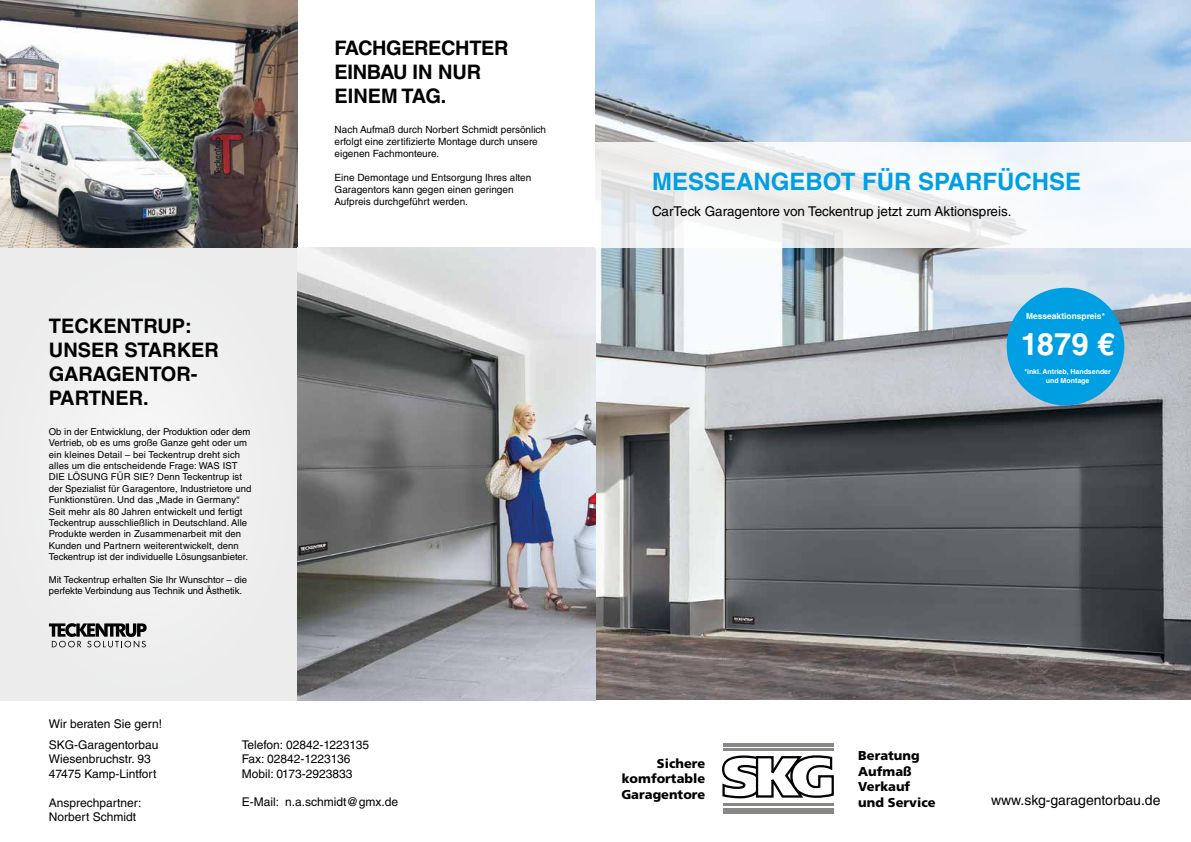
<style>
.page{position:relative;width:1191px;height:842px;background:#fff}
.page>*{position:absolute;margin:0;border:0;box-sizing:border-box;transform-origin:0 0}
.t1{font:700 31px "Helvetica LT Std";color:#fff}
.t2{font:700 24px "Helvetica LT Std";color:#009ee3}
.t3{font:700 20px/24px "Helvetica LT Std";color:#000}
.t4{font:700 20px/24px "Helvetica LT Std";letter-spacing:-.02em;color:#000}
.t5{font:14px "Helvetica LT Std";color:#020103}
.t6{font:13.5px "Helvetica LT Std";color:#000}
.t7{font:700 12.8px/15.4px "Frutiger";color:#000;text-align:justify}
.t8{font:12px/14.4px "Helvetica LT Std";color:#020103}
.t9{font:12px "Helvetica LT Std";color:#000}
.t10{font:10px/12px "Helvetica LT Std";color:#000}
.t11{font:9.5px/11.4px "Helvetica LT Std";color:#000}
.t12{font:700 8.5px "Helvetica LT Std";color:#fff}
.t13{font:700 7px/8.4px "Helvetica LT Std";color:#fff;text-align:center}
.s1{color:#030304}
</style>
<div class="page">
<img style="left:595px;top:0;width:596px;height:700px">
<div style="left:0;top:247px;width:298px;height:453px;background:#eee"></div>
<svg style="left:595px;top:142px;width:596px;height:105px;fill:#f3f6fb"></svg>
<img style="left:0;top:0;width:297px;height:247px">
<img style="left:298px;top:247px;width:297px;height:453px">
<svg style="left:49px;top:623px;width:98px;height:24px"></svg>
<svg style="left:722px;top:755px;width:112px;height:44px"></svg>
<hr style="left:723px;top:743px;width:110px;height:3px;background:#878786">
<hr style="left:723px;top:748px;width:110px;height:3px;background:#878786">
<div style="left:723px;top:808px;width:110px;height:5px;background:#878786"></div>
<hr style="left:723px;top:803px;width:110px;height:3px;background:#878786">
<div style="left:1006px;top:288px;width:118px;height:117px;background:#009ee3;border-radius:50%"></div>
<h3 class="t3" style="left:49px;top:314px;width:172px">TECKENTRUP:<br>UNSER STARKER<br>GARAGENTOR-<br>PARTNER.</h3>
<p class="t11" style="left:49px;top:426px;width:204px">Ob in der Entwicklung, der Produktion oder dem Vertrieb, ob es ums große Ganze geht oder um ein kleines Detail – bei Teckentrup dreht sich alles um die entscheidende Frage: WAS IST DIE LÖSUNG FÜR SIE? Denn Teckentrup ist der Spezialist für Garagentore, Industrietore und Funktionstüren. Und das „Made in Germany“.<br>Seit mehr als 80 Jahren entwickelt und fertigt Teckentrup ausschließlich in Deutschland. Alle Produkte werden in Zusammenarbeit mit den Kunden und Partnern weiterentwickelt, denn Teckentrup ist der individuelle Lösungsanbieter.</p>
<p class="t11" style="left:49px;top:574px;width:200px">Mit Teckentrup erhalten Sie Ihr Wunschtor – die perfekte Verbindung aus Technik und Ästhetik.</p>
<p class="t9" style="left:49px;top:716px;width:115px">Wir beraten Sie gern!</p>
<h3 class="t4" style="left:334px;top:36px;width:175px">FACHGERECHTER<br>EINBAU IN NUR<br>EINEM TAG.</h3>
<p class="t10" style="left:334px;top:124px;width:213px">Nach Aufmaß durch Norbert Schmidt persönlich erfolgt eine zertifizierte Montage durch unsere eigenen Fachmonteure.</p>
<p class="t10" style="left:334px;top:172px;width:198px">Eine Demontage und Entsorgung Ihres alten<br>Garagentors kann gegen einen geringen<br>Aufpreis durchgeführt werden.</p>
<h2 class="t2" style="left:652px;top:167px;width:430px">MESSEANGEBOT FÜR SPARFÜCHSE</h2>
<h3 class="t6" style="left:652px;top:203px;width:361px">CarTeck Garagentore von Teckentrup jetzt zum Aktionspreis.</h3>
<p class="t12" style="left:1026px;top:311px;width:80px">Messeaktionspreis*</p>
<h1 class="t1" style="left:1020px;top:325px;width:95px">1879 €</h1>
<p class="t13" style="left:1024px;top:367px;width:88px">*inkl. Antrieb, Handsender und Montage</p>
<p class="t8" style="left:49px;top:738px;width:111px">SKG-Garagentorbau<br>Wiesenbruchstr. 93<br>47475 Kamp-Lintfort</p>
<p class="t8" style="left:49px;top:795px;width:94px">Ansprechpartner:<br>Norbert Schmidt</p>
<p class="t8" style="left:242px;top:737px;width:129px">Telefon<span class="s1">: 02842-1223135<br></span>Fax: <span class="s1">02842-1223136<br></span>Mobil: 0173-2923833</p>
<p class="t8" style="left:242px;top:795px;width:158px">E-Mail: n.a.schmidt@gmx.de</p>
<h3 class="t7" style="left:621px;top:756px;width:85px;text-indent:36px">Sichere komfortable Garagentore</h3>
<h3 class="t7" style="left:858px;top:749px;width:79px;text-align:left">Beratung<br>Aufmaß<br>Verkauf und Service</h3>
<h3 class="t5" style="left:991px;top:791px;width:171px">www.skg-garagentorbau.de</h3>
</div>
